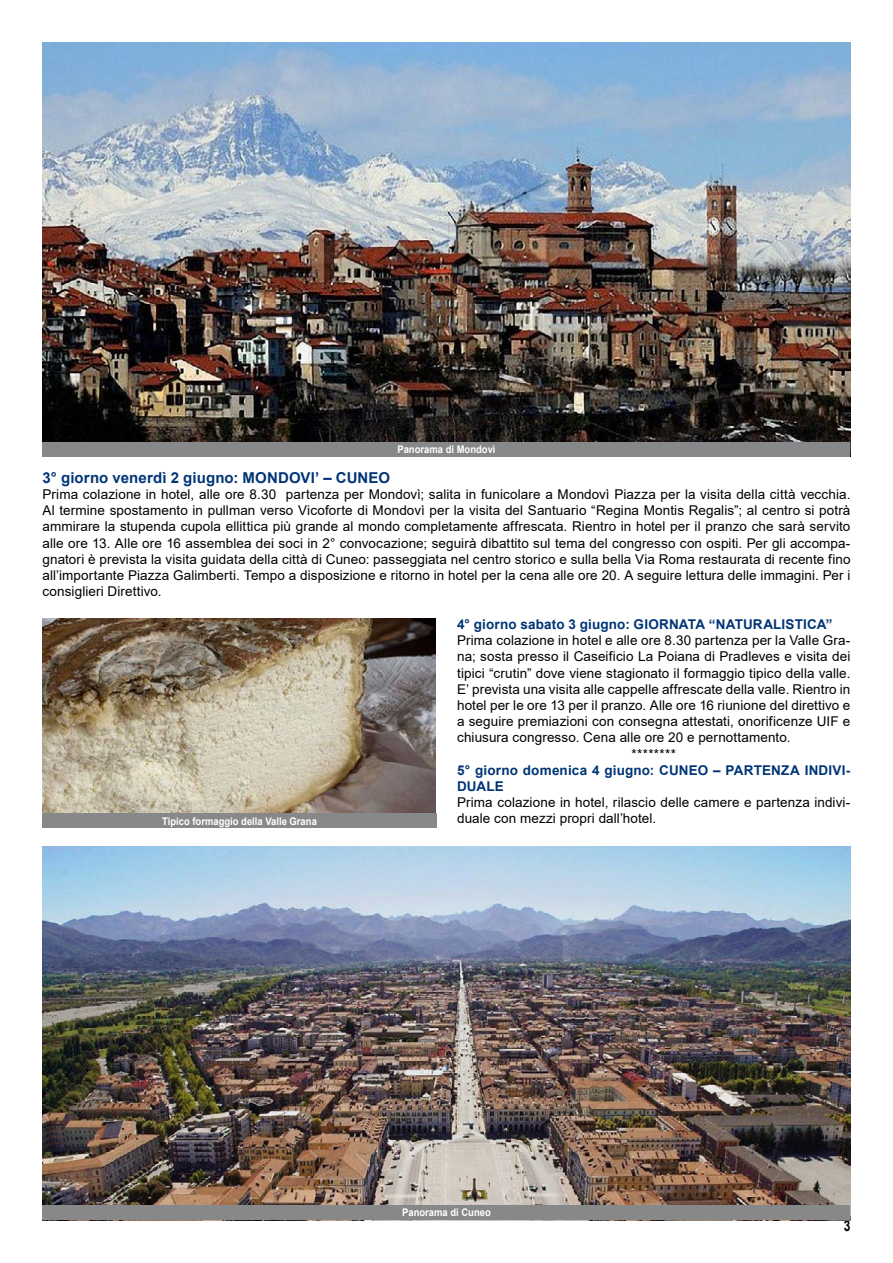
<style>
.page{position:relative;width:893px;height:1263px;background:#fff}
.page>*{position:absolute;margin:0;border:0;box-sizing:border-box;transform-origin:0 0}
.t1{font:700 15px "Arial";letter-spacing:.005em;color:#003576}
.t2{font:700 15px "Arial";color:#000;scale:.8 1}
.t3{font:13.5px/16.2px "Arial";letter-spacing:.005em;color:#000;text-align:justify}
.t4{font:700 13.5px/16.2px "Arial";letter-spacing:.01em;color:#003576}
.t5{font:700 10.5px "Arial";color:#fff;scale:.9 1}
</style>
<div class="page">
<img style="left:43px;top:42px;width:807px;height:400px">
<img style="left:43px;top:618px;width:393px;height:196px">
<img style="left:43px;top:846px;width:807px;height:374px">
<div style="left:43px;top:442px;width:807px;height:14px;background:#87888a"></div>
<div style="left:43px;top:1205px;width:807px;height:14px;background:#87888a"></div>
<div style="left:43px;top:814px;width:394px;height:14px;background:#87888a"></div>
<p class="t5" style="left:397px;top:442px;width:111px">Panorama di Mondovì</p>
<p class="t1" style="left:43px;top:467px;width:349px">3° giorno venerdì 2 giugno: MONDOVI’ – CUNEO</p>
<p class="t3" style="left:43px;top:486px;width:809px">Prima colazione in hotel, alle ore 8.30 partenza per Mondovì; salita in funicolare a Mondovì Piazza per la visita della città vecchia.<br>Al termine spostamento in pullman verso Vicoforte di Mondovì per la visita del Santuario “Regina Montis Regalis”; al centro si potrà ammirare la stupenda cupola ellittica più grande al mondo completamente affrescata. Rientro in hotel per il pranzo che sarà servito alle ore 13. Alle ore 16 assemblea dei soci in 2° convocazione; seguirà dibattito sul tema del congresso con ospiti. Per gli accompa&shy;gnatori è prevista la visita guidata della città di Cuneo: passeggiata nel centro storico e sulla bella Via Roma restaurata di recente fino all’importante Piazza Galimberti. Tempo a disposizione e ritorno in hotel per la cena alle ore 20. A seguire lettura delle immagini. Per i consiglieri Direttivo.</p>
<p class="t4" style="left:457px;top:616px;width:377px">4° giorno sabato 3 giugno: GIORNATA “NATURALISTICA”</p>
<p class="t3" style="left:457px;top:632px;width:395px">Prima colazione in hotel e alle ore 8.30 partenza per la Valle Gra-</p>
<p class="t3" style="left:457px;top:648px;width:395px">na; sosta presso il Caseificio La Poiana di Pradleves e visita dei</p>
<p class="t3" style="left:457px;top:665px;width:395px">tipici “crutin” dove viene stagionato il formaggio tipico della valle.</p>
<p class="t3" style="left:457px;top:681px;width:395px">E’ prevista una visita alle cappelle affrescate della valle. Rientro in</p>
<p class="t3" style="left:457px;top:697px;width:395px">hotel per le ore 13 per il pranzo. Alle ore 16 riunione del direttivo e</p>
<p class="t3" style="left:457px;top:713px;width:395px">a seguire premiazioni con consegna attestati, onorificenze UIF e</p>
<p class="t3" style="left:457px;top:729px;width:335px">chiusura congresso. Cena alle ore 20 e pernottamento.</p>
<p class="t3" style="left:631px;top:746px;width:46px">********</p>
<p class="t4" style="left:457px;top:762px;width:395px">5° giorno domenica 4 giugno: CUNEO – PARTENZA INDIVI-<br>DUALE</p>
<p class="t3" style="left:457px;top:794px;width:395px">Prima colazione in hotel, rilascio delle camere e partenza indivi&shy;duale con mezzi propri dall’hotel.</p>
<p class="t5" style="left:162px;top:813px;width:173px">Tipico formaggio della Valle Grana</p>
<p class="t5" style="left:402px;top:1205px;width:100px">Panorama di Cuneo</p>
<p class="t2" style="left:844px;top:1215px;width:10px">3</p>
</div>
